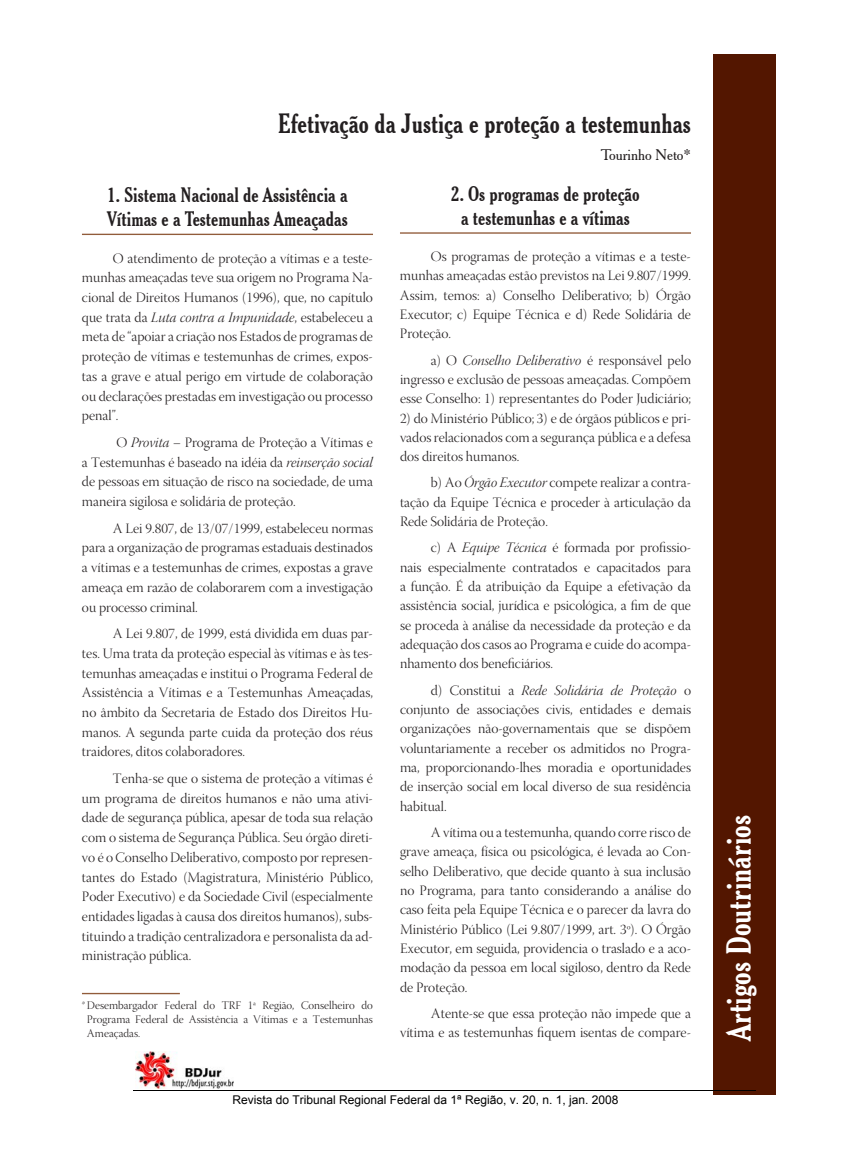
<style>
.page{position:relative;width:851px;height:1149px;background:#fff}
.page>*{position:absolute;margin:0;border:0;box-sizing:border-box;transform-origin:0 0}
.Folha_de_Rosto{font:700 condensed 33.9px "Cheltenham BT";color:#fff}
.Título_Principal{font:700 condensed 27.15px "Cheltenham BT";color:#231f20}
.Sub_Tit{font:700 condensed 20.4px/23.7px "Cheltenham BT";color:#231f20}
.Autor{font:15px "Cheltenham BT";color:#231f20}
.Miolo{font:14.25px/19.4px "Warnock Pro Light Disp";color:#231f20;text-align:justify}
.t1{font:12px "Arial";color:#000}
.Nota_1_algarismo{font:11.55px/13.8px "Warnock Pro Light Disp";color:#231f20;text-align:justify}
.s1{font-family:"Warnock Pro Light It Disp"}
</style>
<div class="page">
<div style="left:713px;top:54px;width:62px;height:1040px;background:#531600"></div>
<hr style="left:82px;top:233px;width:291px;height:2px;background:#915c3b">
<hr style="left:400px;top:232px;width:291px;height:2px;background:#915c3b">
<hr style="left:82px;top:992px;width:98px;height:1px;background:#915c3b">
<img style="left:135px;top:1051px;width:99px;height:37px">
<hr style="left:133px;top:1089px;width:623px;height:1px;background:#000">
<p class="Título_Principal" style="left:278px;top:106px;width:414px">Efetivação da Justiça e proteção a testemunhas</p>
<p class="Autor" style="left:601px;top:145px;width:91px">Tourinho Neto*</p>
<p class="Sub_Tit" style="left:107px;top:183px;width:242px">1. Sistema Nacional de Assistência a<br>Vítimas e a Testemunhas Ameaçadas</p>
<p class="Miolo" style="left:82px;top:249px;width:292px;text-indent:31px">O atendimento de proteção a vítimas e a teste&shy;munhas ameaçadas teve sua origem no Programa Na&shy;cional de Direitos Humanos (1996), que, no capítulo que trata da <span class="s1">Luta contra a Impunidade</span>, estabeleceu a meta de “apoiar a criação nos Estados de programas de proteção de vítimas e testemunhas de crimes, expos&shy;tas a grave e atual perigo em virtude de colaboração ou declarações prestadas em investigação ou processo penal”.</p>
<p class="Miolo" style="left:82px;top:433px;width:292px;text-indent:34px">O <span class="s1">Provita –</span> Programa de Proteção a Vítimas e a Testemunhas é baseado na idéia da <span class="s1">reinserção social </span>de pessoas em situação de risco na sociedade, de uma maneira sigilosa e solidária de proteção.</p>
<p class="Miolo" style="left:82px;top:519px;width:292px;text-indent:31px">A Lei 9.807, de 13/07/1999, estabeleceu normas para a organização de programas estaduais destinados a vítimas e a testemunhas de crimes, expostas a grave ameaça em razão de colaborarem com a investigação ou processo criminal.</p>
<p class="Miolo" style="left:82px;top:625px;width:292px;text-indent:31px">A Lei 9.807, de 1999, está dividida em duas par&shy;tes. Uma trata da proteção especial às vítimas e às tes&shy;temunhas ameaçadas e institui o Programa Federal de Assistência a Vítimas e a Testemunhas Ameaçadas, no âmbito da Secretaria de Estado dos Direitos Hu&shy;manos. A segunda parte cuida da proteção dos réus traidores, ditos colaboradores.</p>
<p class="Miolo" style="left:82px;top:769px;width:292px;text-indent:31px">Tenha-se que o sistema de proteção a vítimas é um programa de direitos humanos e não uma ativi&shy;dade de segurança pública, apesar de toda sua relação com o sistema de Segurança Pública. Seu órgão direti&shy;vo é o Conselho Deliberativo, composto por represen&shy;tantes do Estado (Magistratura, Ministério Público, Poder Executivo) e da Sociedade Civil (especialmente entidades ligadas à causa dos direitos humanos), subs&shy;tituindo a tradição centralizadora e personalista da ad&shy;ministração pública.</p>
<p class="Sub_Tit" style="left:451px;top:182px;width:190px;text-align:center">2. Os programas de proteção a testemunhas e a vítimas</p>
<p class="Miolo" style="left:400px;top:248px;width:292px;text-indent:31px">Os programas de proteção a vítimas e a teste&shy;munhas ameaçadas estão previstos na Lei 9.807/1999.<br>Assim, temos: a) Conselho Deliberativo; b) Órgão Executor; c) Equipe Técnica e d) Rede Solidária de Proteção.</p>
<p class="Miolo" style="left:400px;top:351px;width:292px;text-indent:31px">a) O <span class="s1">Conselho Deliberativo</span> é responsável pelo ingresso e exclusão de pessoas ameaçadas. Compõem esse Conselho: 1) representantes do Poder Judiciário;</p>
<p class="Miolo" style="left:400px;top:409px;width:292px">2) do Ministério Público; 3) e de órgãos públicos e pri&shy;vados relacionados com a segurança pública e a defesa dos direitos humanos.</p>
<p class="Miolo" style="left:400px;top:474px;width:292px;text-indent:31px">b) Ao <span class="s1">Órgão Executor</span> compete realizar a contra&shy;tação da Equipe Técnica e proceder à articulação da Rede Solidária de Proteção.</p>
<p class="Miolo" style="left:400px;top:539px;width:292px;text-indent:31px">c) A <span class="s1">Equipe Técnica</span> é formada por profissio&shy;nais especialmente contratados e capacitados para a função. É da atribuição da Equipe a efetivação da assistência social, jurídica e psicológica, a fim de que se proceda à análise da necessidade da proteção e da adequação dos casos ao Programa e cuide do acompa&shy;nhamento dos beneficiários.</p>
<p class="Miolo" style="left:400px;top:681px;width:292px;text-indent:31px">d) Constitui a <span class="s1">Rede Solidária de Proteção</span> o conjunto de associações civis, entidades e demais organizações não-governamentais que se dispõem voluntariamente a receber os admitidos no Progra&shy;ma, proporcionando-lhes moradia e oportunidades de inserção social em local diverso de sua residência habitual.</p>
<p class="Miolo" style="left:400px;top:823px;width:292px;text-indent:31px">A vítima ou a testemunha, quando corre risco de grave ameaça, física ou psicológica, é levada ao Con&shy;selho Deliberativo, que decide quanto à sua inclusão no Programa, para tanto considerando a análise do caso feita pela Equipe Técnica e o parecer da lavra do Ministério Público (Lei 9.807/1999, art. 3º). O Órgão Executor, em seguida, providencia o traslado e a aco&shy;modação da pessoa em local sigiloso, dentro da Rede de Proteção.</p>
<p class="Miolo" style="left:400px;top:1004px;width:292px;text-align:right">Atente-se que essa proteção não impede que a vítima e as testemunhas fiquem isentas de compare-</p>
<p class="Nota_1_algarismo" style="left:87px;top:999px;width:287px;text-indent:-5px">*Desembargador Federal do TRF 1ª Região, Conselheiro do Programa Federal de Assistência a Vítimas e a Testemunhas Ameaçadas.</p>
<p class="t1" style="left:232px;top:1091px;width:388px">Revista do Tribunal Regional Federal da 1ª Região, v. 20, n. 1, jan. 2008</p>
<p class="Folha_de_Rosto" style="left:718px;top:1040px;width:227px;rotate:-90deg">Artigos Doutrinários</p>
</div>
